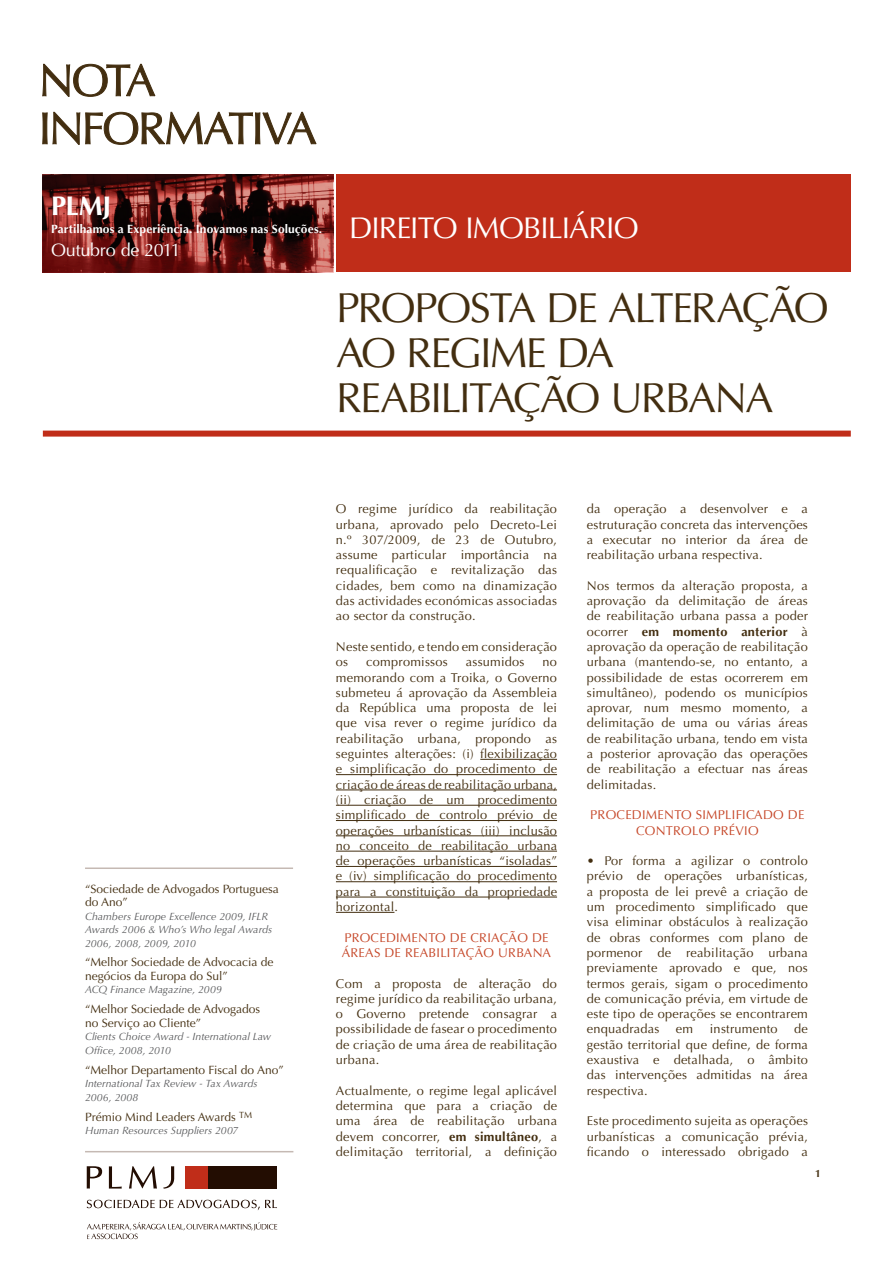
<style>
.page{position:relative;width:893px;height:1263px;background:#fff}
.page>*{position:absolute;margin:0;border:0;box-sizing:border-box;transform-origin:0 0}
.t1{font:42px/45px "Optima";letter-spacing:-.04em;color:#432e10}
.t2{font:30px "Optima";letter-spacing:-.03em;color:#fff}
.t3{font:700 27px "Optima";color:#fff}
.t4{font:18px "Optima";letter-spacing:-.015em;color:#fff}
.t5{font:12.75px/15.3px "Optima";letter-spacing:.02em;color:#432e10;text-align:justify}
.t6{font:12.75px/15.3px "Optima";letter-spacing:.02em;color:#c54425;text-align:center}
.t7{font:12px/13.5px "Optima";color:#432e10}
.t8{font:700 12px "Optima";letter-spacing:.01em;color:#fff}
.t9{font:italic 10.5px/13.5px "Optima";letter-spacing:.005em;color:#57585a}
.t10{font:700 10.5px "Optima";color:#432e10}
.s1{font-weight:700}
</style>
<div class="page">
<svg style="left:42px;top:112px;width:275px;height:33px"></svg>
<svg style="left:42px;top:64px;width:114px;height:33px"></svg>
<div style="left:43px;top:431px;width:808px;height:6px;background:#c02d19"></div>
<svg style="left:43px;top:174px;width:290px;height:98px;background:#62201e"></svg>
<div style="left:336px;top:174px;width:515px;height:98px;background:#c02d19"></div>
<hr style="left:85px;top:867px;width:208px;height:2px;background:#c5b9b3">
<hr style="left:85px;top:1151px;width:208px;height:1px;background:#c5b9b3">
<div style="left:208px;top:1166px;width:69px;height:22px;background:#230d02"></div>
<div style="left:185px;top:1166px;width:23px;height:22px;background:#c02d19"></div>
<svg style="left:87px;top:1166px;width:87px;height:22px"></svg>
<svg style="left:87px;top:1200px;width:190px;height:10px"></svg>
<svg style="left:87px;top:1222px;width:190px;height:17px"></svg>
<hr style="left:480px;top:759px;width:77px;height:1px;background:#432e10">
<hr style="left:336px;top:774px;width:221px;height:1px;background:#432e10">
<hr style="left:336px;top:790px;width:221px;height:1px;background:#432e10">
<hr style="left:336px;top:805px;width:221px;height:1px;background:#432e10">
<hr style="left:336px;top:820px;width:221px;height:1px;background:#432e10">
<hr style="left:336px;top:835px;width:221px;height:1px;background:#432e10">
<hr style="left:336px;top:851px;width:221px;height:1px;background:#432e10">
<hr style="left:336px;top:866px;width:221px;height:1px;background:#432e10">
<hr style="left:336px;top:881px;width:221px;height:1px;background:#432e10">
<hr style="left:336px;top:897px;width:221px;height:1px;background:#432e10">
<hr style="left:336px;top:912px;width:58px;height:1px;background:#432e10">
<p class="t3" style="left:51px;top:190px;width:62px">PLMJ</p>
<p class="t8" style="left:51px;top:221px;width:273px">Partilhamos a Experiência. Inovamos nas Soluções.</p>
<p class="t4" style="left:51px;top:240px;width:131px">Outubro de 2011</p>
<p class="t2" style="left:349px;top:210px;width:291px">DIREITO IMOBILIÁRIO</p>
<p class="t1" style="left:336px;top:286px;width:494px">PROPOSTA DE ALTERAÇÃO<br>AO REGIME DA<br>REABILITAÇÃO URBANA</p>
<p class="t7" style="left:85px;top:882px;width:195px">“Sociedade de Advogados Portuguesa do Ano”</p>
<p class="t9" style="left:85px;top:909px;width:189px">Chambers Europe Excellence 2009, IFLR<br>Awards 2006 &amp; Who’s Who legal Awards<br>2006, 2008, 2009, 2010</p>
<p class="t7" style="left:85px;top:956px;width:190px">“Melhor Sociedade de Advocacia de negócios da Europa do Sul”</p>
<p class="t9" style="left:85px;top:983px;width:138px">ACQ Finance Magazine, 2009</p>
<p class="t7" style="left:85px;top:1003px;width:177px">“Melhor Sociedade de Advogados no Serviço ao Cliente”</p>
<p class="t9" style="left:85px;top:1030px;width:187px">Clients Choice Award - International Law<br>Office, 2008, 2010</p>
<p class="t7" style="left:85px;top:1063px;width:200px">“Melhor Departamento Fiscal do Ano”</p>
<p class="t9" style="left:85px;top:1077px;width:174px">International Tax Review - Tax Awards<br>2006, 2008</p>
<p class="t7" style="left:85px;top:1110px;width:169px">Prémio Mind Leaders Awards <sup>TM</sup></p>
<p class="t9" style="left:85px;top:1124px;width:155px">Human Resources Suppliers 2007</p>
<p class="t5" style="left:336px;top:501px;width:223px">O regime jurídico da reabilitação urbana, aprovado pelo Decreto-Lei n.º 307/2009, de 23 de Outubro, assume particular importância na requalificação e revitalização das cidades, bem como na dinamização das actividades económicas associadas ao sector da construção.</p>
<p class="t5" style="left:336px;top:639px;width:223px">Neste sentido, e tendo em consideração os</p>
<p class="t5" style="left:366px;top:654px;width:83px">compromissos</p>
<p class="t5" style="left:466px;top:654px;width:60px">assumidos</p>
<p class="t5" style="left:336px;top:654px;width:223px;text-indent:207px">no memorando com a Troika, o Governo submeteu á aprovação da Assembleia da República uma proposta de lei que visa rever o regime jurídico da reabilitação urbana, propondo as seguintes alterações: (i) flexibilização e simplificação do procedimento de criação de áreas de reabilitação urbana, (ii) criação de um procedimento simplificado de controlo prévio de operações urbanísticas (iii) inclusão no conceito de reabilitação urbana de operações urbanísticas “isoladas” e (iv) simplificação do procedimento para a constituição da propriedade horizontal.</p>
<p class="t6" style="left:342px;top:930px;width:211px;text-align:left">PROCEDIMENTO DE CRIAÇÃO DE<br>ÁREAS DE REABILITAÇÃO URBANA</p>
<p class="t5" style="left:336px;top:976px;width:223px">Com a proposta de alteração do regime jurídico da reabilitação urbana, o Governo pretende consagrar a possibilidade de fasear o procedimento de criação de uma área de reabilitação urbana.</p>
<p class="t5" style="left:336px;top:1083px;width:223px">Actualmente, o regime legal aplicável determina que para a criação de uma área de reabilitação urbana devem concorrer, <span class="s1">em simultâneo</span>, a delimitação territorial, a definição</p>
<p class="t5" style="left:587px;top:501px;width:223px">da operação a desenvolver e a estruturação concreta das intervenções a executar no interior da área de reabilitação urbana respectiva.</p>
<p class="t5" style="left:587px;top:578px;width:223px">Nos termos da alteração proposta, a aprovação da delimitação de áreas de reabilitação urbana passa a poder ocorrer <span class="s1">em momento anterior</span> à aprovação da operação de reabilitação urbana (mantendo-se, no entanto, a possibilidade de estas ocorrerem em simultâneo), podendo os municípios aprovar, num mesmo momento, a delimitação de uma ou várias áreas de reabilitação urbana, tendo em vista a posterior aprovação das operações de reabilitação a efectuar nas áreas delimitadas.</p>
<p class="t6" style="left:590px;top:807px;width:216px">PROCEDIMENTO SIMPLIFICADO DE<br>CONTROLO PRÉVIO</p>
<p class="t5" style="left:587px;top:853px;width:223px">• Por forma a agilizar o controlo prévio de operações urbanísticas, a proposta de lei prevê a criação de um procedimento simplificado que visa eliminar obstáculos à realização de obras conformes com plano de pormenor de reabilitação urbana previamente aprovado e que, nos termos gerais, sigam o procedimento de comunicação prévia, em virtude de este tipo de operações se encontrarem enquadradas</p>
<p class="t5" style="left:587px;top:1022px;width:223px;text-indent:207px">de gestão territorial que define, de forma exaustiva e detalhada, o âmbito das intervenções admitidas na área respectiva.</p>
<p class="t5" style="left:587px;top:1113px;width:223px">Este procedimento sujeita as operações urbanísticas a comunicação prévia, ficando o interessado obrigado a</p>
<p class="t5" style="left:676px;top:1022px;width:19px">em</p>
<p class="t5" style="left:710px;top:1022px;width:69px">instrumento</p>
<p class="t10" style="left:815px;top:1167px;width:7px">1</p>
</div>
